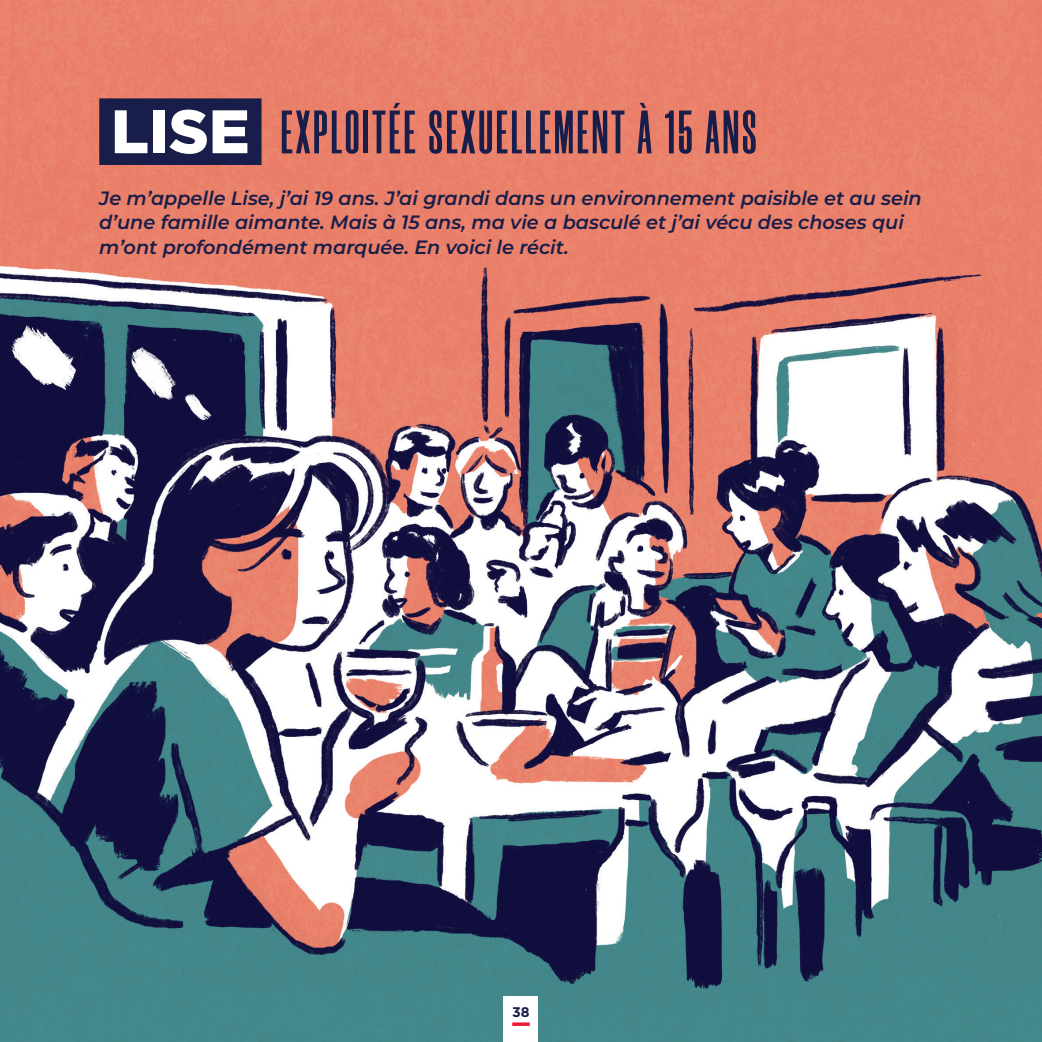
<style>
.page{position:relative;width:1042px;height:1042px;background:#fff}
.page>*{position:absolute;margin:0;border:0;box-sizing:border-box;transform-origin:0 0}
.t1{font:700 61.25px "Morganite";letter-spacing:.05em;color:#181e49}
.t2{font:900 61.25px "Gotham";color:#fff}
.t3{font:italic 600 19.25px/24.5px "Montserrat";color:#181e49}
.t4{font:700 14px "Gotham";color:#181e49}
</style>
<div class="page">
<img style="left:0;top:0;width:1042px;height:1042px">
<div style="left:504px;top:996px;width:34px;height:46px;background:#fff"></div>
<svg style="left:512px;top:1022px;width:18px;height:4px"></svg>
<div style="left:99px;top:98px;width:162px;height:67px;background:#181e49"></div>
<h1 class="t1" style="left:281px;top:101px;width:477px">EXPLOITÉE SEXUELLEMENT À 15 ANS</h1>
<h1 class="t2" style="left:111px;top:89px;width:140px">LISE</h1>
<p class="t3" style="left:99px;top:185px;width:824px">Je m’appelle Lise, j’ai 19 ans. J’ai grandi dans un environnement paisible et au sein d’une famille aimante. Mais à 15 ans, ma vie a basculé et j’ai vécu des choses qui m’ont profondément marquée. En voici le récit.</p>
<p class="t4" style="left:512px;top:1003px;width:19px">38</p>
</div>
